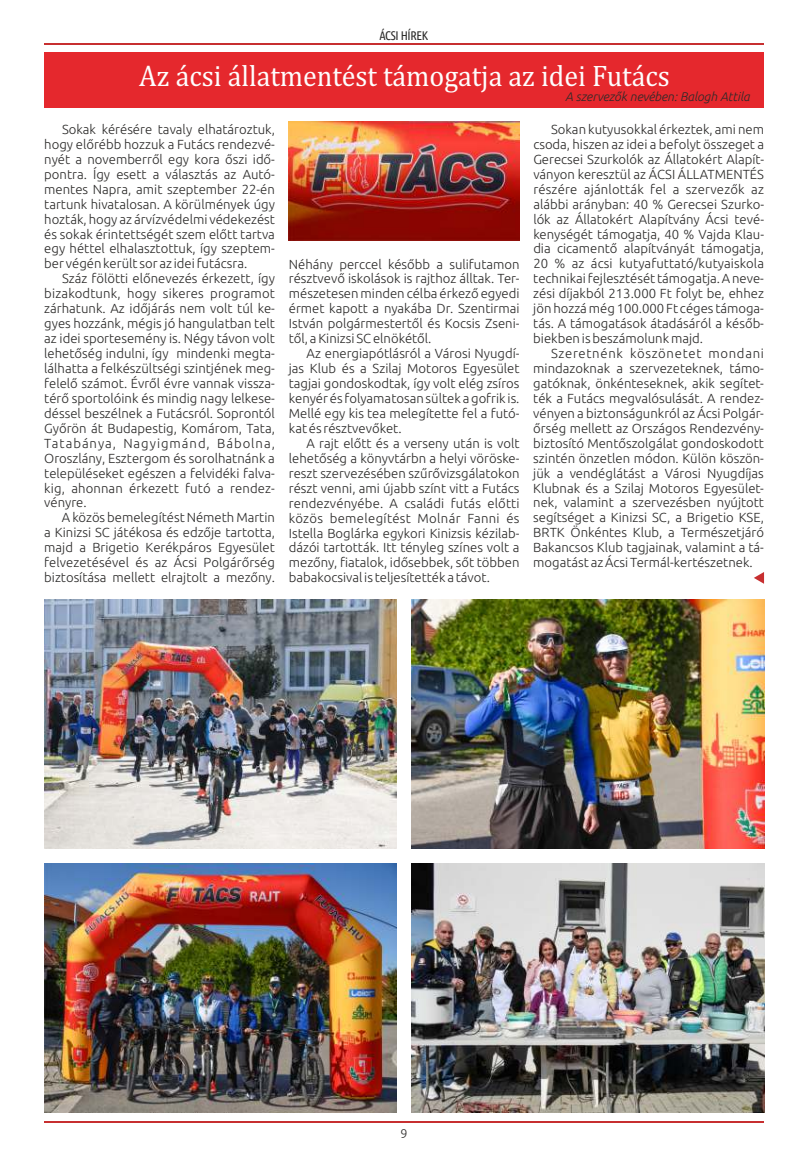
<style>
.page{position:relative;width:808px;height:1170px;background:#fff}
.page>*{position:absolute;margin:0;border:0;box-sizing:border-box;transform-origin:0 0}
.t1{font:30px "Cambria";color:#fefefe;scale:.93 1}
.t2{font:300 13.12px/14.9px "Ubuntu";color:#2b2a29;text-align:justify}
.t3{font:italic 300 12.5px "Ubuntu";color:#2b2a29}
.t4{font:12.5px "Ubuntu Condensed";letter-spacing:-.03em;color:#2b2a29}
.t5{font:300 12.5px "Ubuntu";color:#2b2a29}
</style>
<div class="page">
<hr style="left:44px;top:1120px;width:720px;height:2px;background:#c72f30">
<hr style="left:44px;top:43px;width:720px;height:2px;background:#c72f30">
<div style="left:44px;top:52px;width:720px;height:56px;background:#e5282d"></div>
<img style="left:411px;top:863px;width:353px;height:248px">
<img style="left:44px;top:599px;width:353px;height:249px">
<img style="left:44px;top:863px;width:353px;height:248px">
<img style="left:289px;top:122px;width:230px;height:118px">
<svg style="left:754px;top:572px;width:10px;height:11px"></svg>
<img style="left:411px;top:599px;width:353px;height:249px">
<p class="t4" style="left:380px;top:30px;width:50px">ÁCSI HÍREK</p>
<h1 class="t1" style="left:139px;top:63px;width:572px">Az ácsi állatmentést támogatja az idei Futács</h1>
<p class="t3" style="left:565px;top:91px;width:186px">A szervezők nevében: Balogh Attila</p>
<p class="t2" style="left:533px;top:123px;width:232px;text-indent:18px">Sokan kutyusokkal érkeztek, ami nem csoda, hiszen az idei a befolyt összeget a Gerecsei Szurkolók az Állatokért Alapít&shy;ványon keresztül az ÁCSI ÁLLATMENTÉS részére ajánlották fel a szervezők az alábbi arányban: 40 % Gerecsei Szurko&shy;lók az Állatokért Alapítvány Ácsi tevé&shy;kenységét támogatja, 40 % Vajda Klau&shy;dia cicamentő alapítványát támogatja, 20 % az ácsi kutyafuttató/kutyaiskola technikai fejlesztését támogatja. A neve&shy;zési díjakból 213.000 Ft folyt be, ehhez jön hozzá még 100.000 Ft céges támoga&shy;tás. A támogatások átadásáról a későb&shy;biekben is beszámolunk majd.</p>
<p class="t2" style="left:533px;top:347px;width:232px;text-indent:18px">Szeretnénk köszönetet mondani mindazoknak a szervezeteknek, támo&shy;gatóknak, önkénteseknek, akik segítet&shy;ték a Futács megvalósulását. A rendez&shy;vényen a biztonságunkról az Ácsi Polgár&shy;őrség mellett az Országos Rendezvény&shy;biztosító Mentőszolgálat gondoskodott szintén önzetlen módon. Külön köszön&shy;jük a vendéglátást a Városi Nyugdíjas Klubnak és a Szilaj Motoros Egyesület&shy;nek, valamint a szervezésben nyújtott segítséget a Kinizsi SC, a Brigetio KSE, BRTK Önkéntes Klub, a Természetjáró Bakancsos Klub tagjainak, valamint a tá&shy;mogatást az Ácsi Termál-kertészetnek.</p>
<p class="t2" style="left:44px;top:123px;width:232px;text-indent:18px">Sokak kérésére tavaly elhatároztuk, hogy előrébb hozzuk a Futács rendezvé&shy;nyét a novemberről egy kora őszi idő&shy;pontra. Így esett a választás az Autó&shy;mentes Napra, amit szeptember 22-én tartunk hivatalosan. A körülmények úgy hozták, hogy az árvízvédelmi védekezést és sokak érintettségét szem előtt tartva egy héttel elhalasztottuk, így szeptem&shy;ber végén került sor az idei futácsra.</p>
<p class="t2" style="left:44px;top:272px;width:232px;text-indent:18px">Száz fölötti előnevezés érkezett, így bizakodtunk, hogy sikeres programot zárhatunk. Az időjárás nem volt túl ke&shy;gyes hozzánk, mégis jó hangulatban telt az idei sportesemény is. Négy távon volt lehetőség indulni, így mindenki megta&shy;lálhatta a felkészültségi szintjének meg&shy;felelő számot. Évről évre vannak vissza&shy;térő sportolóink és mindig nagy lelkese&shy;déssel beszélnek a Futácsról. Soprontól Győrön át Budapestig, Komárom, Tata, Tatabánya, Nagyigmánd, Bábolna, Oroszlány, Esztergom és sorolhatnánk a településeket egészen a felvidéki falva&shy;kig, ahonnan érkezett futó a rendez&shy;vényre.</p>
<p class="t2" style="left:44px;top:511px;width:232px;text-indent:18px">A közös bemelegítést Németh Martin a Kinizsi SC játékosa és edzője tartotta, majd a Brigetio Kerékpáros Egyesület felvezetésével és az Ácsi Polgárőrség biztosítása mellett elrajtolt a mezőny.</p>
<p class="t2" style="left:289px;top:257px;width:232px">Néhány perccel később a sulifutamon résztvevő iskolások is rajthoz álltak. Ter&shy;mészetesen minden célba érkező egyedi érmet kapott a nyakába Dr. Szentirmai István polgármestertől és Kocsis Zseni&shy;től, a Kinizsi SC elnökétől.</p>
<p class="t2" style="left:289px;top:347px;width:232px;text-indent:18px">Az energiapótlásról a Városi Nyugdí&shy;jas Klub és a Szilaj Motoros Egyesület tagjai gondoskodtak, így volt elég zsíros kenyér és folyamatosan sültek a gofrik is.<br>Mellé egy kis tea melegítette fel a futó&shy;kat és résztvevőket.</p>
<p class="t2" style="left:289px;top:436px;width:232px;text-indent:18px">A rajt előtt és a verseny után is volt lehetőség a könyvtárbn a helyi vöröske&shy;reszt szervezésében szűrővizsgálatokon részt venni, ami újabb színt vitt a Futács rendezvényébe. A családi futás előtti közös bemelegítést Molnár Fanni és Istella Boglárka egykori Kinizsis kézilab&shy;dázói tartották. Itt tényleg színes volt a mezőny, fiatalok, idősebbek, sőt többen babakocsival is teljesítették a távot.</p>
<p class="t5" style="left:400px;top:1127px;width:9px">9</p>
</div>
